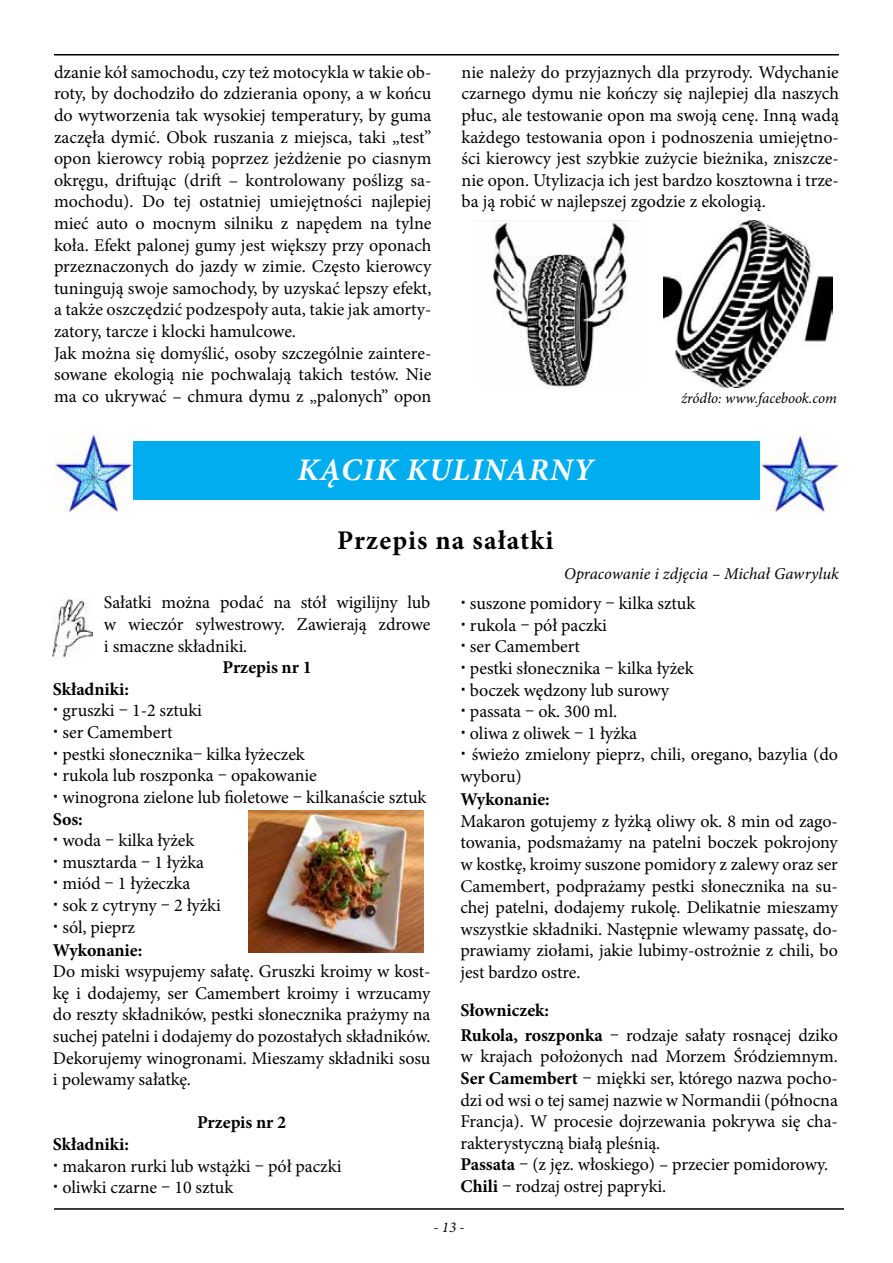
<style>
.page{position:relative;width:893px;height:1263px;background:#fff}
.page>*{position:absolute;margin:0;border:0;box-sizing:border-box;transform-origin:0 0}
.t1{font:italic 700 31.5px "Minion Pro";letter-spacing:.04em;color:#fff}
.t2{font:700 27px "Minion Pro";letter-spacing:.04em;color:#000}
.t3{font:18px/21.6px "Minion Pro";letter-spacing:-.005em;color:#000}
.t4{font:700 18px/24.6px "Minion Pro";letter-spacing:-.005em;color:#000}
.t5{font:italic 16.5px "Minion Pro";color:#000}
.t6{font:italic 15px "Minion Pro";letter-spacing:-.005em;color:#000}
.s1{font-weight:400}
.s2{font-weight:700}
</style>
<div class="page">
<hr style="left:54px;top:54px;width:785px;height:2px;background:#000">
<hr style="left:54px;top:1208px;width:790px;height:2px;background:#000">
<img style="left:53px;top:598px;width:40px;height:59px">
<img style="left:493px;top:220px;width:135px;height:167px">
<img style="left:664px;top:220px;width:168px;height:167px">
<div style="left:55px;top:441px;width:781px;height:59px;background:#00aeef"></div>
<img style="left:54px;top:434px;width:79px;height:78px">
<img style="left:761px;top:434px;width:77px;height:79px">
<img style="left:248px;top:810px;width:175px;height:143px">
<p class="t3" style="left:54px;top:61px;width:379px">dzanie kół samochodu, czy też motocykla w takie ob&shy;roty, by dochodziło do zdzierania opony, a w końcu do wytworzenia tak wysokiej temperatury, by guma zaczęła dymić. Obok ruszania z miejsca, taki „test” opon kierowcy robią poprzez jeżdżenie po ciasnym okręgu, driftując (drift – kontrolowany poślizg sa&shy;mochodu). Do tej ostatniej umiejętności najlepiej mieć auto o mocnym silniku z napędem na tylne koła. Efekt palonej gumy jest większy przy oponach przeznaczonych do jazdy w zimie. Często kierowcy tuningują swoje samochody, by uzyskać lepszy efekt, a także oszczędzić podzespoły auta, takie jak amorty&shy;zatory, tarcze i klocki hamulcowe.<br>Jak można się domyślić, osoby szczególnie zaintere&shy;sowane ekologią nie pochwalają takich testów. Nie ma co ukrywać – chmura dymu z „palonych” opon</p>
<p class="t3" style="left:461px;top:61px;width:379px;text-align:justify">nie należy do przyjaznych dla przyrody. Wdychanie czarnego dymu nie kończy się najlepiej dla naszych płuc, ale testowanie opon ma swoją cenę. Inną wadą każdego testowania opon i podnoszenia umiejętno&shy;ści kierowcy jest szybkie zużycie bieżnika, zniszcze&shy;nie opon. Utylizacja ich jest bardzo kosztowna i trze&shy;ba ją robić w najlepszej zgodzie z ekologią.</p>
<p class="t6" style="left:681px;top:388px;width:157px">źródło: www.facebook.com</p>
<h1 class="t1" style="left:297px;top:447px;width:298px">KĄCIK KULINARNY</h1>
<h2 class="t2" style="left:337px;top:521px;width:218px">Przepis na sałatki</h2>
<p class="t5" style="left:564px;top:563px;width:276px">Opracowanie i zdjęcia – Michał Gawryluk</p>
<p class="t3" style="left:104px;top:592px;width:328px;text-align:justify">Sałatki można podać na stół wigilijny lub w wieczór sylwestrowy. Zawierają zdrowe i smaczne składniki.</p>
<p class="t4" style="left:223px;top:655px;width:91px">Przepis nr 1</p>
<p class="t4" style="left:53px;top:677px;width:78px">Składniki:</p>
<p class="t3" style="left:62px;top:700px;width:366px">gruszki – 1-2 sztuki<br>ser Camembert<br>pestki słonecznika– kilka łyżeczek<br>rukola lub roszponka – opakowanie<br>winogrona zielone lub fioletowe – kilkanaście sztuk</p>
<p class="t4" style="left:53px;top:806px;width:31px">Sos:</p>
<p class="t3" style="left:62px;top:830px;width:160px">woda – kilka łyżek musztarda – 1 łyżka miód – 1 łyżeczka<br>sok z cytryny – 2 łyżki sól, pieprz</p>
<p class="t4" style="left:53px;top:937px;width:91px">Wykonanie:</p>
<p class="t3" style="left:53px;top:961px;width:379px;text-align:justify">Do miski wsypujemy sałatę. Gruszki kroimy w kost&shy;kę i dodajemy, ser Camembert kroimy i wrzucamy do reszty składników, pestki słonecznika prażymy na suchej patelni i dodajemy do pozostałych składników.<br>Dekorujemy winogronami. Mieszamy składniki sosu i polewamy sałatkę.</p>
<p class="t4" style="left:197px;top:1110px;width:91px">Przepis nr 2</p>
<p class="t4" style="left:53px;top:1132px;width:78px">Składniki:</p>
<p class="t3" style="left:62px;top:1155px;width:280px">makaron rurki lub wstążki – pół paczki oliwki czarne – 10 sztuk</p>
<p class="t3" style="left:470px;top:593px;width:227px">suszone pomidory – kilka sztuk</p>
<p class="t3" style="left:470px;top:614px;width:139px">rukola – pół paczki</p>
<p class="t3" style="left:470px;top:636px;width:112px">ser Camembert</p>
<p class="t3" style="left:470px;top:658px;width:225px">pestki słonecznika – kilka łyżek</p>
<p class="t3" style="left:470px;top:679px;width:201px">boczek wędzony lub surowy</p>
<p class="t3" style="left:470px;top:701px;width:149px">passata – ok. 300 ml.</p>
<p class="t3" style="left:470px;top:722px;width:169px">oliwa z oliwek – 1 łyżka</p>
<p class="t3" style="left:472px;top:744px;width:368px">świeżo zmielony pieprz, chili, oregano, bazylia (do</p>
<p class="t3" style="left:460px;top:766px;width:63px">wyboru)</p>
<p class="t4" style="left:460px;top:787px;width:91px">Wykonanie:</p>
<p class="t3" style="left:460px;top:810px;width:379px;text-align:justify">Makaron gotujemy z łyżką oliwy ok. 8 min od zago&shy;towania, podsmażamy na patelni boczek pokrojony w kostkę, kroimy suszone pomidory z zalewy oraz ser Camembert, podprażamy pestki słonecznika na su&shy;chej patelni, dodajemy rukolę. Delikatnie mieszamy wszystkie składniki. Następnie wlewamy passatę, do&shy;prawiamy ziołami, jakie lubimy-ostrożnie z chili, bo jest bardzo ostre.</p>
<p class="t4" style="left:460px;top:998px;width:379px">Słowniczek:<br>Rukola, roszponka <span class="s1">– rodzaje sałaty rosnącej dziko</span></p>
<p class="t3" style="left:460px;top:1046px;width:379px">w krajach położonych nad Morzem Śródziemnym.<br><span class="s2">Ser Camembert</span> – miękki ser, którego nazwa pocho&shy;dzi od wsi o tej samej nazwie w Normandii (północna Francja). W procesie dojrzewania pokrywa się cha&shy;rakterystyczną białą pleśnią.<br><span class="s2">Passata</span> – (z jęz. włoskiego) – przecier pomidorowy.<br><span class="s2">Chili</span> – rodzaj ostrej papryki.</p>
<p class="t6" style="left:433px;top:1217px;width:33px">- 13 -</p>
</div>
